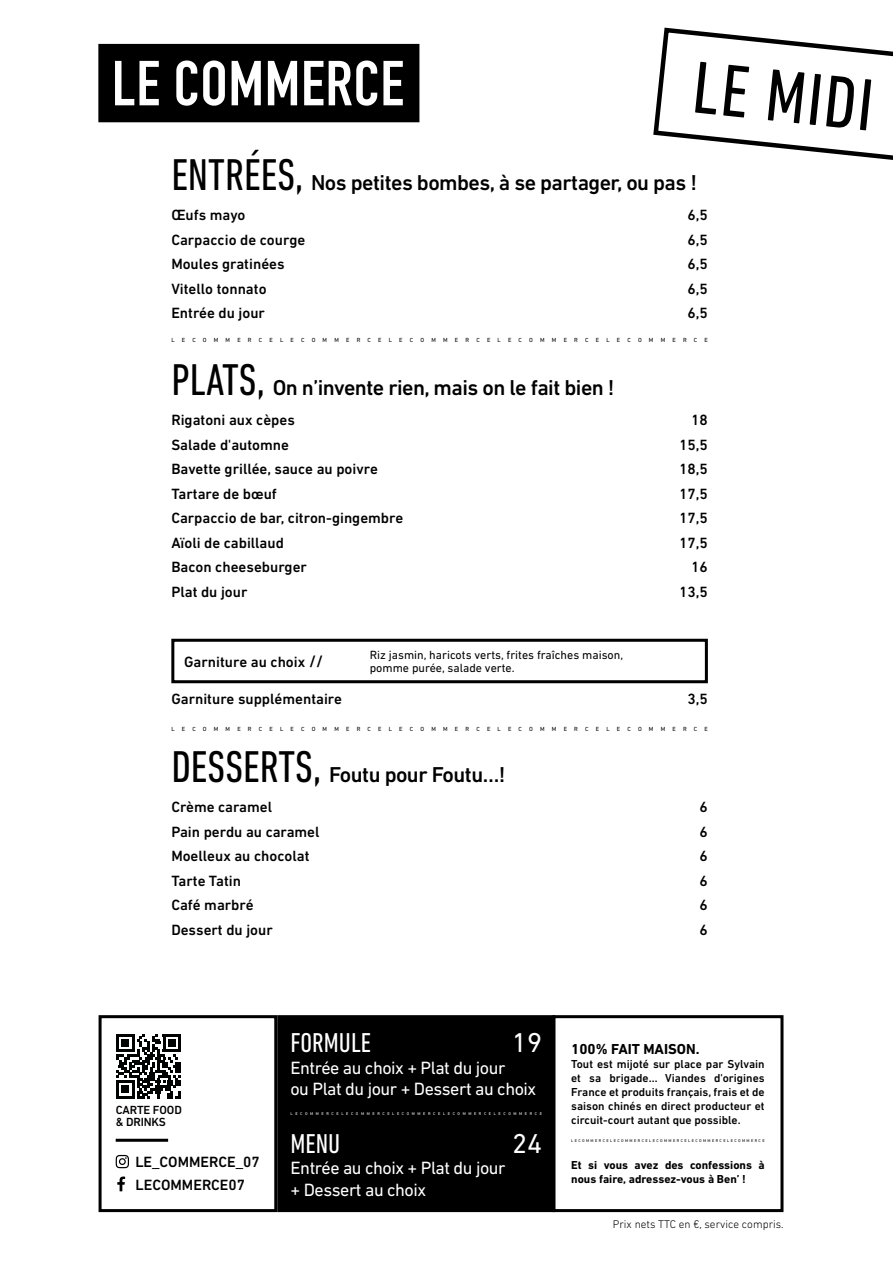
<style>
.page{position:relative;width:893px;height:1263px;background:#fff}
.page>*{position:absolute;margin:0;border:0;box-sizing:border-box;transform-origin:0 0}
.t1{font:condensed 75px "DIN Next LT Pro";color:#000}
.t2{font:condensed 27.75px "DIN Next LT Pro";color:#fff}
.t3{font:27.75px "DIN Next LT Pro";color:#fff}
.t4{font:500 21.9px "DIN Next LT Pro";letter-spacing:-.025em;color:#000}
.t5{font:18px/21.6px "DIN Next LT Pro";letter-spacing:-.025em;color:#fff}
.t6{font:500 15.15px "DIN Next LT Pro";color:#000}
.t7{font:700 14.7px "DIN Next LT Pro";color:#000}
.t8{font:12.15px/13.6px "DIN Next LT Pro";color:#000}
.t9{font:500 12px/12px "DIN Next LT Pro";letter-spacing:-.01em;color:#000}
.t10{font:500 11.7px/14.1px "DIN Next LT Pro";color:#000;text-align:justify}
.t11{font:700 11.7px/14.1px "DIN Next LT Pro";color:#000}
.t12{font:300 11.4px "DIN Next LT Pro";color:#000}
.t13{font:6px "DIN Next LT Pro";letter-spacing:1.19em;color:#000}
.t14{font:4.05px "DIN Next LT Pro";letter-spacing:.35em;color:#000}
.t15{font:4.05px "DIN Next LT Pro";letter-spacing:.64em;color:#fff}
.s1{font-weight:400;font-stretch:condensed;font-size:45.3px}
.s2{font-size:16.65px}
</style>
<div class="page">
<svg style="left:98px;top:44px;width:321px;height:78px"></svg>
<div style="left:171px;top:639px;width:537px;height:44px;border:3px solid #000"></div>
<div style="left:279px;top:1017px;width:275px;height:193px;background:#000"></div>
<div style="left:277px;top:1015px;width:278px;height:197px;border:3px solid #000"></div>
<div style="left:552px;top:1015px;width:231px;height:197px;border:3px solid #000"></div>
<div style="left:99px;top:1015px;width:178px;height:197px;border:3px solid #000"></div>
<svg style="left:116px;top:1034px;width:65px;height:64px"></svg>
<div style="left:121px;top:1085px;width:8px;height:8px;background:#010202"></div>
<svg style="left:117px;top:1176px;width:8px;height:15px"></svg>
<svg style="left:116px;top:1155px;width:13px;height:13px"></svg>
<hr style="left:116px;top:1139px;width:52px;height:3px;background:#000">
<svg style="left:653px;top:27px;width:240px;height:133px"></svg>
<h1 class="t1" style="left:698px;top:45px;width:182px;rotate:6deg">LE MIDI</h1>
<h3 class="t4" style="left:171px;top:170px;width:527px"><span class="s1">ENTRÉES,</span> Nos petites bombes, à se partager, ou pas !</h3>
<p class="t6" style="left:171px;top:206px;width:76px">Œufs mayo</p>
<p class="t6" style="left:688px;top:206px;width:22px">6,5</p>
<p class="t6" style="left:171px;top:231px;width:135px">Carpaccio de courge</p>
<p class="t6" style="left:688px;top:231px;width:22px">6,5</p>
<p class="t6" style="left:171px;top:255px;width:115px">Moules gratinées</p>
<p class="t6" style="left:688px;top:255px;width:22px">6,5</p>
<p class="t6" style="left:171px;top:280px;width:97px">Vitello tonnato</p>
<p class="t6" style="left:688px;top:280px;width:22px">6,5</p>
<p class="t6" style="left:171px;top:304px;width:95px">Entrée du jour</p>
<p class="t6" style="left:688px;top:304px;width:22px">6,5</p>
<p class="t13" style="left:171px;top:337px;width:538px">LECOMMERCELECOMMERCELECOMMERCELECOMMERCELECOMMERCE</p>
<h3 class="t4" style="left:171px;top:374px;width:445px"><span class="s1">PLATS,</span> On n’invente rien, mais on le fait bien !</h3>
<p class="t6" style="left:171px;top:411px;width:125px">Rigatoni aux cèpes</p>
<p class="t6" style="left:691px;top:411px;width:18px">18</p>
<p class="t6" style="left:171px;top:436px;width:119px">Salade d'automne</p>
<p class="t6" style="left:679px;top:436px;width:30px">15,5</p>
<p class="t6" style="left:171px;top:460px;width:208px">Bavette grillée, sauce au poivre</p>
<p class="t6" style="left:679px;top:460px;width:30px">18,5</p>
<p class="t6" style="left:171px;top:485px;width:107px">Tartare de boeuf</p>
<p class="t6" style="left:679px;top:485px;width:30px">17,5</p>
<p class="t6" style="left:171px;top:509px;width:233px">Carpaccio de bar, citron-gingembre</p>
<p class="t6" style="left:679px;top:509px;width:30px">17,5</p>
<p class="t6" style="left:171px;top:534px;width:114px">Aïoli de cabillaud</p>
<p class="t6" style="left:679px;top:534px;width:30px">17,5</p>
<p class="t6" style="left:171px;top:558px;width:137px">Bacon cheeseburger</p>
<p class="t6" style="left:691px;top:558px;width:18px">16</p>
<p class="t6" style="left:171px;top:583px;width:78px">Plat du jour</p>
<p class="t6" style="left:679px;top:583px;width:30px">13,5</p>
<p class="t6" style="left:184px;top:653px;width:141px">Garniture au choix <span class="s2">//</span></p>
<p class="t8" style="left:370px;top:648px;width:255px">Riz jasmin, haricots verts, frites fraîches maison, pomme purée, salade verte.</p>
<p class="t6" style="left:171px;top:690px;width:172px">Garniture supplémentaire</p>
<p class="t6" style="left:688px;top:690px;width:22px">3,5</p>
<p class="t13" style="left:171px;top:725px;width:538px">LECOMMERCELECOMMERCELECOMMERCELECOMMERCELECOMMERCE</p>
<h3 class="t4" style="left:171px;top:761px;width:336px"><span class="s1">DESSERTS,</span> Foutu pour Foutu…!</h3>
<p class="t6" style="left:171px;top:798px;width:102px">Crème caramel</p>
<p class="t6" style="left:700px;top:798px;width:10px">6</p>
<p class="t6" style="left:171px;top:823px;width:150px">Pain perdu au caramel</p>
<p class="t6" style="left:700px;top:823px;width:10px">6</p>
<p class="t6" style="left:171px;top:847px;width:140px">Moelleux au chocolat</p>
<p class="t6" style="left:700px;top:847px;width:10px">6</p>
<p class="t6" style="left:171px;top:872px;width:71px">Tarte Tatin</p>
<p class="t6" style="left:700px;top:872px;width:10px">6</p>
<p class="t6" style="left:171px;top:896px;width:84px">Café marbré</p>
<p class="t6" style="left:700px;top:896px;width:10px">6</p>
<p class="t6" style="left:171px;top:921px;width:103px">Dessert du jour</p>
<p class="t6" style="left:700px;top:921px;width:10px">6</p>
<p class="t9" style="left:116px;top:1104px;width:68px">CARTE FOOD &amp; DRINKS</p>
<p class="t6" style="left:135px;top:1153px;width:126px">LE_COMMERCE_07</p>
<p class="t6" style="left:136px;top:1176px;width:111px">LECOMMERCE07</p>
<h2 class="t2" style="left:290px;top:1027px;width:82px">FORMULE</h2>
<h2 class="t3" style="left:512px;top:1026px;width:32px">19</h2>
<p class="t5" style="left:290px;top:1056px;width:247px">Entrée au choix + Plat du jour<br>ou Plat du jour + Dessert au choix</p>
<p class="t15" style="left:291px;top:1111px;width:253px">LECOMMERCELECOMMERCELECOMMERCELECOMMERCELECOMMERCE</p>
<h2 class="t2" style="left:291px;top:1128px;width:51px">MENU</h2>
<h2 class="t3" style="left:512px;top:1127px;width:32px">24</h2>
<p class="t5" style="left:291px;top:1157px;width:217px">Entrée au choix + Plat du jour + Dessert au choix</p>
<p class="t7" style="left:571px;top:1040px;width:130px">100% FAIT MAISON.</p>
<p class="t10" style="left:571px;top:1056px;width:195px">Tout est mijoté sur place par Sylvain et sa brigade… Viandes d'origines France et produits français, frais et de saison chinés en direct producteur et circuit-court autant que possible.</p>
<p class="t11" style="left:571px;top:1157px;width:195px">Et si vous avez des confessions à nous faire, adressez-vous à Ben’ !</p>
<p class="t14" style="left:571px;top:1138px;width:195px">LECOMMERCELECOMMERCELECOMMERCELECOMMERCELECOMMERCE</p>
<p class="t12" style="left:613px;top:1218px;width:172px">Prix nets TTC en €, service compris.</p>
</div>
